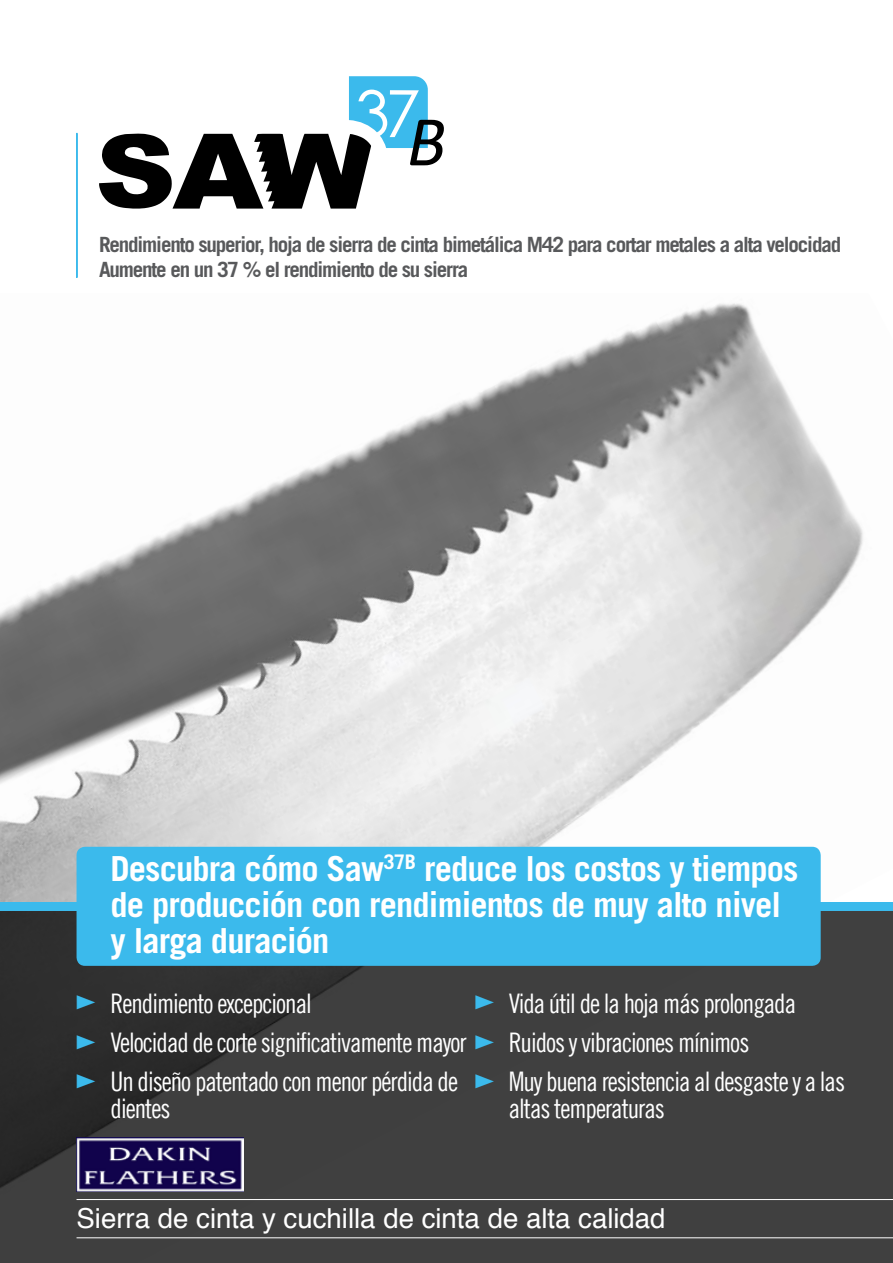
<style>
.page{position:relative;width:893px;height:1263px;background:#fff}
.page>*{position:absolute;margin:0;border:0;box-sizing:border-box;transform-origin:0 0}
.t1{font:italic 72px "Calibri";color:#000}
.t2{font:700 34.5px/36px "Trade Gothic LT Com";letter-spacing:-.025em;color:#fff}
.t3{font:27.6px "Helvetica";color:#fff}
.t4{font:27px/39.3px "Trade Gothic LT Cond Eighteen";letter-spacing:-.04em;color:#fff;scale:.96 1}
.t5{font:700 21px/25.2px "Trade Gothic LT Com";letter-spacing:-.055em;color:#58595b}
</style>
<div class="page">
<img style="left:0;top:303px;width:863px;height:599px">
<svg style="left:99px;top:76px;width:329px;height:133px"></svg>
<svg style="left:0;top:910px;width:893px;height:353px;background:#3c3c3c"></svg>
<img style="left:77px;top:1138px;width:167px;height:53px">
<div style="left:0;top:902px;width:893px;height:8px;background:#3bbaec"></div>
<div style="left:77px;top:133px;width:1px;height:145px;border:1px solid #3bbaec"></div>
<div style="left:77px;top:847px;width:744px;height:119px;background:#3bbaec;border-radius:9px"></div>
<hr style="left:77px;top:1237px;width:816px;height:1px;background:#fff">
<hr style="left:77px;top:1199px;width:816px;height:1px;background:#fff">
<svg style="left:77px;top:995px;width:18px;height:14px"></svg>
<svg style="left:77px;top:1035px;width:18px;height:14px"></svg>
<svg style="left:77px;top:1074px;width:18px;height:14px"></svg>
<svg style="left:475px;top:995px;width:19px;height:14px"></svg>
<svg style="left:475px;top:1035px;width:19px;height:14px"></svg>
<svg style="left:475px;top:1074px;width:19px;height:14px"></svg>
<h1 class="t1" style="left:407px;top:92px;width:41px">B</h1>
<p class="t5" style="left:99px;top:232px;width:744px">Rendimiento superior, hoja de sierra de cinta bimetálica M42 para cortar metales a alta velocidad<br>Aumente en un 37 % el rendimiento de su sierra</p>
<p class="t2" style="left:111px;top:850px;width:689px">Descubra cómo Saw<sup>37B</sup> reduce los costos y tiempos de producción con rendimientos de muy alto nivel y larga duración</p>
<p class="t4" style="left:509px;top:983px;width:352px">Vida útil de la hoja más prolongada<br>Ruidos y vibraciones mínimos<br>Muy buena resistencia al desgaste y a las</p>
<p class="t4" style="left:509px;top:1088px;width:164px">altas temperaturas</p>
<p class="t4" style="left:111px;top:983px;width:372px">Rendimiento excepcional<br>Velocidad de corte significativamente mayor<br>Un diseño patentado con menor pérdida de</p>
<p class="t4" style="left:111px;top:1088px;width:64px">dientes</p>
<p class="t3" style="left:77px;top:1197px;width:591px">Sierra de cinta y cuchilla de cinta de alta calidad</p>
</div>
